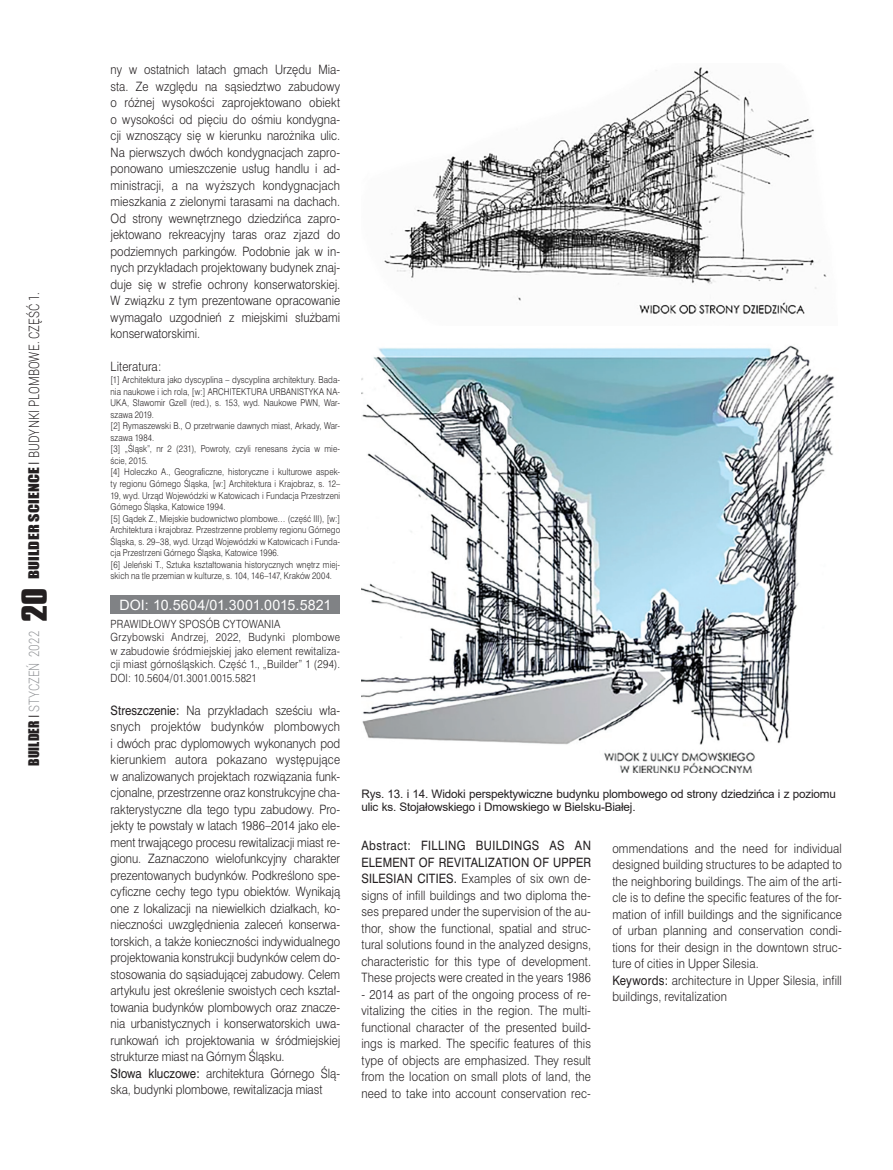
<style>
.page{position:relative;width:893px;height:1170px;background:#fff}
.page>*{position:absolute;margin:0;border:0;box-sizing:border-box;transform-origin:0 0}
.t1{font:300 14.25px "Roboto";letter-spacing:.005em;color:#231f20;scale:.8 1}
.Fot_podpis{font:14.25px "Arial";letter-spacing:.01em;color:#fff}
.t2{font:300 14.25px "Roboto";letter-spacing:.01em;color:#939598;scale:.8 1}
.ABSTRAKT_ANGIELSKI{font:12px/16.5px "Swis 721 Lt PL";letter-spacing:.01em;color:#231f20;text-align:justify;scale:.89 1}
.ABSTRAKT_POLSKI{font:12px/16.5px "Swis 721 Lt PL";color:#231f20;text-align:justify;scale:.89 1}
.tekst_swiss{font:12px/16.5px "Swis 721 Lt PL";letter-spacing:.005em;color:#231f20;text-align:justify;scale:.89 1}
.LIITERATURA{font:12px "Swis 721 Lt PL";letter-spacing:.01em;color:#231f20;scale:.89 1}
.Fot_podpis-2{font:11.7px/13.5px "Arial";letter-spacing:-.015em;color:#231f20}
.PRAWIDLOWY_SPOSOB_CY{font:10.5px/13.5px "Swis 721 Lt PL";letter-spacing:.02em;color:#231f20;text-align:justify;scale:.89 1}
.LITERATURA_WYLICZENI{font:10.5px "Swis 721 Lt PL";letter-spacing:.02em;color:#231f20;scale:.89 1}
.LITERATURA_WYLICZENI-2{font:8.7px/11.6px "Swis 721 Lt PL";letter-spacing:.01em;color:#231f20;text-align:justify;scale:.86 1}
.s1{font-family:"Impact";font-weight:400;font-size:13.5px}
.s2{font-family:"Swis 721 Lt PL";font-weight:400;font-size:13.5px}
.s3{font-family:"Impact";font-weight:400;font-size:13.5px;color:#231f20}
.s4{font-family:"Swis 721 Lt PL";font-weight:400;font-size:13.5px;color:#231f20}
.s5{font-family:"Compacta PL";font-weight:700;font-size:30px;color:#231f20}
.s6{font-family:"Swis 721 PL"}
</style>
<div class="page">
<div style="left:111px;top:595px;width:229px;height:19px;background:#808285"></div>
<img style="left:384px;top:67px;width:443px;height:248px">
<img style="left:361px;top:345px;width:474px;height:427px">
<p class="t1" style="left:24px;top:579px;width:359px;rotate:-90deg"><span class="s1">BUILDER SCIENCE</span> <span class="s2">I</span> BUDYNKI PLOMBOWE. CZĘŚĆ 1.</p>
<p class="t2" style="left:24px;top:765px;width:224px;rotate:-90deg"><span class="s3">BUILDER</span> <span class="s4">I</span> STYCZEŃ 2022 <span class="s5">20</span></p>
<p class="tekst_swiss" style="left:111px;top:61px;width:259px">ny w ostatnich latach gmach Urzędu Mia&shy;sta. Ze względu na sąsiedztwo zabudowy o różnej wysokości zaprojektowano obiekt o wysokości od pięciu do ośmiu kondygna&shy;cji wznoszący się w kierunku narożnika ulic.<br>Na pierwszych dwóch kondygnacjach zapro&shy;ponowano umieszczenie usług handlu i ad&shy;ministracji, a na wyższych kondygnacjach mieszkania z zielonymi tarasami na dachach.<br>Od strony wewnętrznego dziedzińca zapro&shy;jektowano rekreacyjny taras oraz zjazd do podziemnych parkingów. Podobnie jak w in&shy;nych przykładach projektowany budynek znaj&shy;duje się w strefie ochrony konserwatorskiej.<br>W związku z tym prezentowane opracowanie wymagało uzgodnień z miejskimi służbami konserwatorskimi.</p>
<p class="LIITERATURA" style="left:111px;top:359px;width:59px">Literatura:</p>
<p class="LITERATURA_WYLICZENI-2" style="left:111px;top:374px;width:268px">[1] Architektura jako dyscyplina – dyscyplina architektury. Bada&shy;nia naukowe i ich rola, [w:] ARCHITEKTURA URBANISTYKA NA-UKA, Sławomir Gzell (red.), s. 153, wyd. Naukowe PWN, War&shy;szawa 2019.</p>
<p class="LITERATURA_WYLICZENI-2" style="left:111px;top:420px;width:268px">[2] Rymaszewski B., O przetrwanie dawnych miast, Arkady, War&shy;szawa 1984.</p>
<p class="LITERATURA_WYLICZENI-2" style="left:111px;top:443px;width:268px">[3] „Śląsk”, nr 2 (231), Powroty, czyli renesans życia w mie&shy;ście, 2015.</p>
<p class="LITERATURA_WYLICZENI-2" style="left:111px;top:466px;width:268px">[4] Holeczko A., Geograficzne, historyczne i kulturowe aspek&shy;ty regionu Górnego Śląska, [w:] Architektura i Krajobraz, s. 12– 19, wyd. Urząd Wojewódzki w Katowicach i Fundacja Przestrzeni Górnego Śląska, Katowice 1994.</p>
<p class="LITERATURA_WYLICZENI-2" style="left:111px;top:512px;width:268px">[5] Gądek Z., Miejskie budownictwo plombowe… (część III), [w:] Architektura i krajobraz. Przestrzenne problemy regionu Górnego Śląska, s. 29–38, wyd. Urząd Wojewódzki w Katowicach i Funda&shy;cja Przestrzeni Górnego Śląska, Katowice 1996.</p>
<p class="LITERATURA_WYLICZENI-2" style="left:111px;top:558px;width:268px">[6] Jeleński T., Sztuka kształtowania historycznych wnętrz miej&shy;skich na tle przemian w kulturze, s. 104, 146–147, Kraków 2004.</p>
<p class="Fot_podpis" style="left:119px;top:595px;width:214px">DOI: 10.5604/01.3001.0015.5821</p>
<p class="LITERATURA_WYLICZENI" style="left:111px;top:616px;width:192px">PRAWIDŁOWY SPOSÓB CYTOWANIA</p>
<p class="PRAWIDLOWY_SPOSOB_CY" style="left:111px;top:630px;width:259px">Grzybowski Andrzej, 2022, Budynki plombowe w zabudowie śródmiejskiej jako element rewitaliza&shy;cji miast górnośląskich. Część 1., „Builder” 1 (294).<br>DOI: 10.5604/01.3001.0015.5821</p>
<p class="ABSTRAKT_POLSKI" style="left:111px;top:701px;width:259px"><span class="s6">Streszczenie:</span> Na przykładach sześciu wła&shy;snych projektów budynków plombowych i dwóch prac dyplomowych wykonanych pod kierunkiem autora pokazano występujące w analizowanych projektach rozwiązania funk&shy;cjonalne, przestrzenne oraz konstrukcyjne cha&shy;rakterystyczne dla tego typu zabudowy. Pro&shy;jekty te powstały w latach 1986–2014 jako ele&shy;ment trwającego procesu rewitalizacji miast re&shy;gionu. Zaznaczono wielofunkcyjny charakter prezentowanych budynków. Podkreślono spe&shy;cyficzne cechy tego typu obiektów. Wynikają one z lokalizacji na niewielkich działkach, ko&shy;nieczności uwzględnienia zaleceń konserwa&shy;torskich, a także konieczności indywidualnego projektowania konstrukcji budynków celem do&shy;stosowania do sąsiadującej zabudowy. Celem artykułu jest określenie swoistych cech kształ&shy;towania budynków plombowych oraz znacze&shy;nia urbanistycznych i konserwatorskich uwa&shy;runkowań ich projektowania w śródmiejskiej strukturze miast na Górnym Śląsku.</p>
<p class="ABSTRAKT_POLSKI" style="left:111px;top:1064px;width:259px"><span class="s6">Słowa kluczowe:</span> architektura Górnego Ślą&shy;ska, budynki plombowe, rewitalizacja miast</p>
<p class="Fot_podpis-2" style="left:361px;top:786px;width:476px">Rys. 13. i 14. Widoki perspektywiczne budynku plombowego od strony dziedzińca i z poziomu ulic ks. Stojałowskiego i Dmowskiego w Bielsku-Białej.</p>
<p class="ABSTRAKT_ANGIELSKI" style="left:361px;top:837px;width:259px"><span class="s6">Abstract: FILLING BUILDINGS AS AN ELEMENT OF REVITALIZATION OF UPPER SILESIAN CITIES.</span> Examples of six own de&shy;signs of infill buildings and two diploma the&shy;ses prepared under the supervision of the au&shy;thor, show the functional, spatial and struc&shy;tural solutions found in the analyzed designs, characteristic for this type of development.<br>These projects were created in the years 1986</p>
<p class="ABSTRAKT_ANGIELSKI" style="left:361px;top:985px;width:259px">- 2014 as part of the ongoing process of re&shy;vitalizing the cities in the region. The multi&shy;functional character of the presented build&shy;ings is marked. The specific features of this type of objects are emphasized. They result from the location on small plots of land, the need to take into account conservation rec-</p>
<p class="ABSTRAKT_ANGIELSKI" style="left:612px;top:839px;width:259px">ommendations and the need for individual designed building structures to be adapted to the neighboring buildings. The aim of the arti&shy;cle is to define the specific features of the for&shy;mation of infill buildings and the significance of urban planning and conservation condi&shy;tions for their design in the downtown struc&shy;ture of cities in Upper Silesia.</p>
<p class="ABSTRAKT_ANGIELSKI" style="left:612px;top:971px;width:259px"><span class="s6">Keywords:</span> architecture in Upper Silesia, infill buildings, revitalization</p>
</div>
